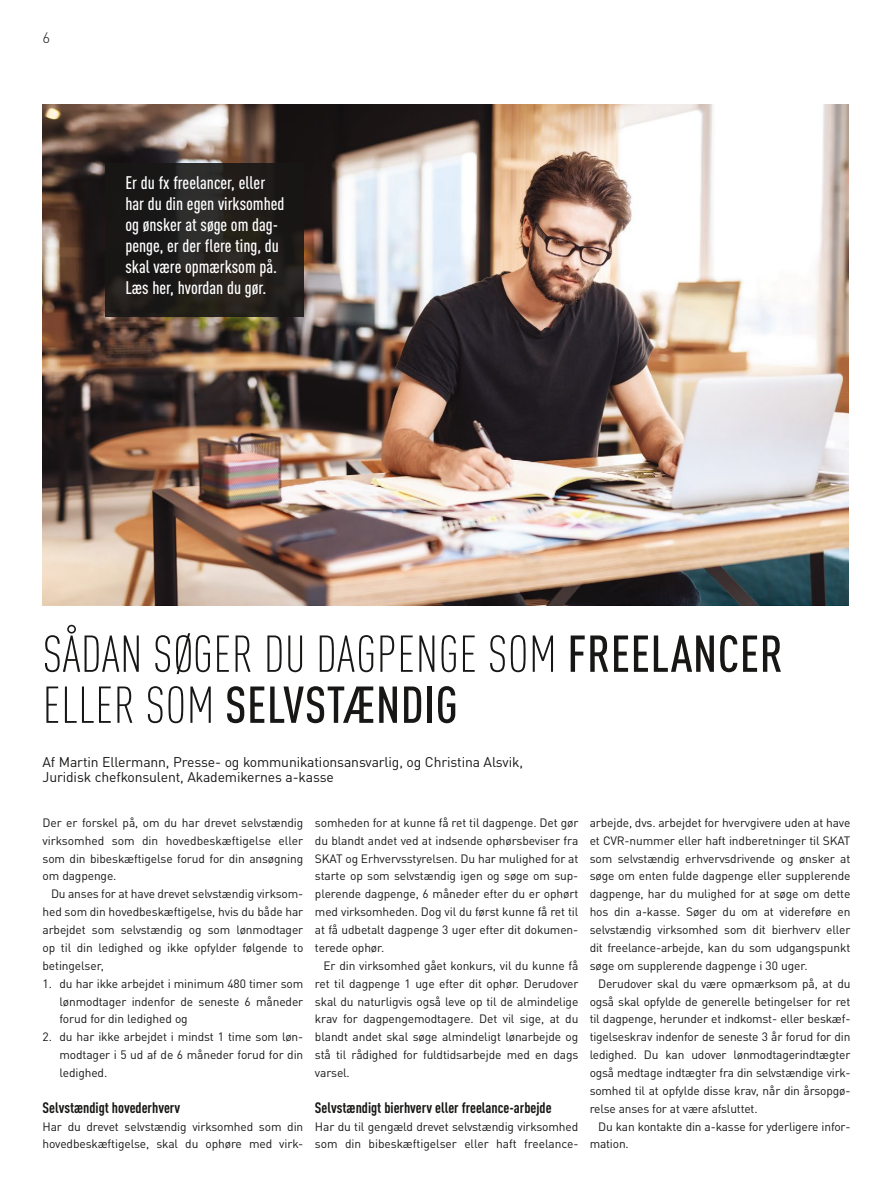
<style>
.page{position:relative;width:893px;height:1191px;background:#fff}
.page>*{position:absolute;margin:0;border:0;box-sizing:border-box;transform-origin:0 0}
.t1{font:300 condensed 51px/51px "DINOT";letter-spacing:.01em;color:#181716}
.t2{font:500 condensed 18px/21px "DINOT";color:#fff}
.t3{font:700 condensed 15px "DINOT";color:#181716}
.t4{font:300 15px "DINOT";color:#181716}
.t5{font:13.95px/15px "DINOT";letter-spacing:-.01em;color:#181716}
.t6{font:12px/17.9px "DINOT";letter-spacing:-.01em;color:#181716;text-align:justify}
.s1{font-weight:500}
</style>
<div class="page">
<img style="left:43px;top:105px;width:805px;height:500px">
<svg style="left:105px;top:164px;width:198px;height:153px;background:#201d1b"></svg>
<p class="t4" style="left:43px;top:28px;width:9px">6</p>
<h2 class="t2" style="left:125px;top:172px;width:161px">Er du fx freelancer, eller har du din egen virksomhed og ønsker at søge om dag&shy;penge, er der flere ting, du skal være opmærksom på.<br>Læs her, hvordan du gør.</h2>
<h1 class="t1" style="left:43px;top:628px;width:742px">SÅDAN SØGER DU DAGPENGE SOM <span class="s1">FREELANCER<br></span>ELLER SOM <span class="s1">SELVSTÆNDIG</span></h1>
<p class="t5" style="left:43px;top:754px;width:482px">Af Martin Ellermann, Presse- og kommunikationsansvarlig, og Christina Alsvik,<br>Juridisk chefkonsulent, Akademikernes a-kasse</p>
<p class="t6" style="left:315px;top:813px;width:265px">somheden for at kunne få ret til dagpenge. Det gør du blandt andet ved at indsende ophørsbeviser fra SKAT og Erhvervsstyrelsen. Du har mulighed for at starte op som selvstændig igen og søge om sup&shy;plerende dagpenge, 6 måneder efter du er ophørt med virksomheden. Dog vil du først kunne få ret til at få udbetalt dagpenge 3 uger efter dit dokumen&shy;terede ophør.</p>
<p class="t6" style="left:315px;top:956px;width:265px;text-indent:9px">Er din virksomhed gået konkurs, vil du kunne få ret til dagpenge 1 uge efter dit ophør. Derudover skal du naturligvis også leve op til de almindelige krav for dagpengemodtagere. Det vil sige, at du blandt andet skal søge almindeligt lønarbejde og stå til rådighed for fuldtidsarbejde med en dags varsel.</p>
<p class="t3" style="left:315px;top:1098px;width:238px">Selvstændigt bierhverv eller freelance-arbejde</p>
<p class="t6" style="left:315px;top:1117px;width:265px">Har du til gengæld drevet selvstændig virksomhed som din bibeskæftigelser eller haft freelance-</p>
<p class="t6" style="left:43px;top:813px;width:262px">Der er forskel på, om du har drevet selvstændig virksomhed som din hovedbeskæftigelse eller som din bibeskæftigelse forud for din ansøgning om dagpenge.</p>
<p class="t6" style="left:43px;top:885px;width:262px;text-indent:9px">Du anses for at have drevet selvstændig virksom&shy;hed som din hovedbeskæftigelse, hvis du både har arbejdet som selvstændig og som lønmodtager op til din ledighed og ikke opfylder følgende to betingelser,</p>
<p class="t6" style="left:60px;top:974px;width:245px;text-indent:-17px">1. du har ikke arbejdet i minimum 480 timer som lønmodtager indenfor de seneste 6 måneder forud for din ledighed og</p>
<p class="t6" style="left:60px;top:1027px;width:245px;text-indent:-17px">2. du har ikke arbejdet i mindst 1 time som løn&shy;modtager i 5 ud af de 6 måneder forud for din ledighed.</p>
<p class="t3" style="left:43px;top:1098px;width:139px">Selvstændigt hovederhverv</p>
<p class="t6" style="left:43px;top:1117px;width:262px">Har du drevet selvstændig virksomhed som din hovedbeskæftigelse, skal du ophøre med virk-</p>
<p class="t6" style="left:590px;top:813px;width:262px">arbejde, dvs. arbejdet for hvervgivere uden at have et CVR-nummer eller haft indberetninger til SKAT som selvstændig erhvervsdrivende og ønsker at søge om enten fulde dagpenge eller supplerende dagpenge, har du mulighed for at søge om dette hos din a-kasse. Søger du om at videreføre en selvstændig virksomhed som dit bierhverv eller dit freelance-arbejde, kan du som udgangspunkt søge om supplerende dagpenge i 30 uger.</p>
<p class="t6" style="left:590px;top:974px;width:262px;text-indent:9px">Derudover skal du være opmærksom på, at du også skal opfylde de generelle betingelser for ret til dagpenge, herunder et indkomst- eller beskæf&shy;tigelseskrav indenfor de seneste 3 år forud for din ledighed. Du kan udover lønmodtagerindtægter også medtage indtægter fra din selvstændige virk&shy;somhed til at opfylde disse krav, når din årsopgø&shy;relse anses for at være afsluttet.</p>
<p class="t6" style="left:590px;top:1117px;width:262px;text-indent:8px">Du kan kontakte din a-kasse for yderligere infor&shy;mation.</p>
</div>
